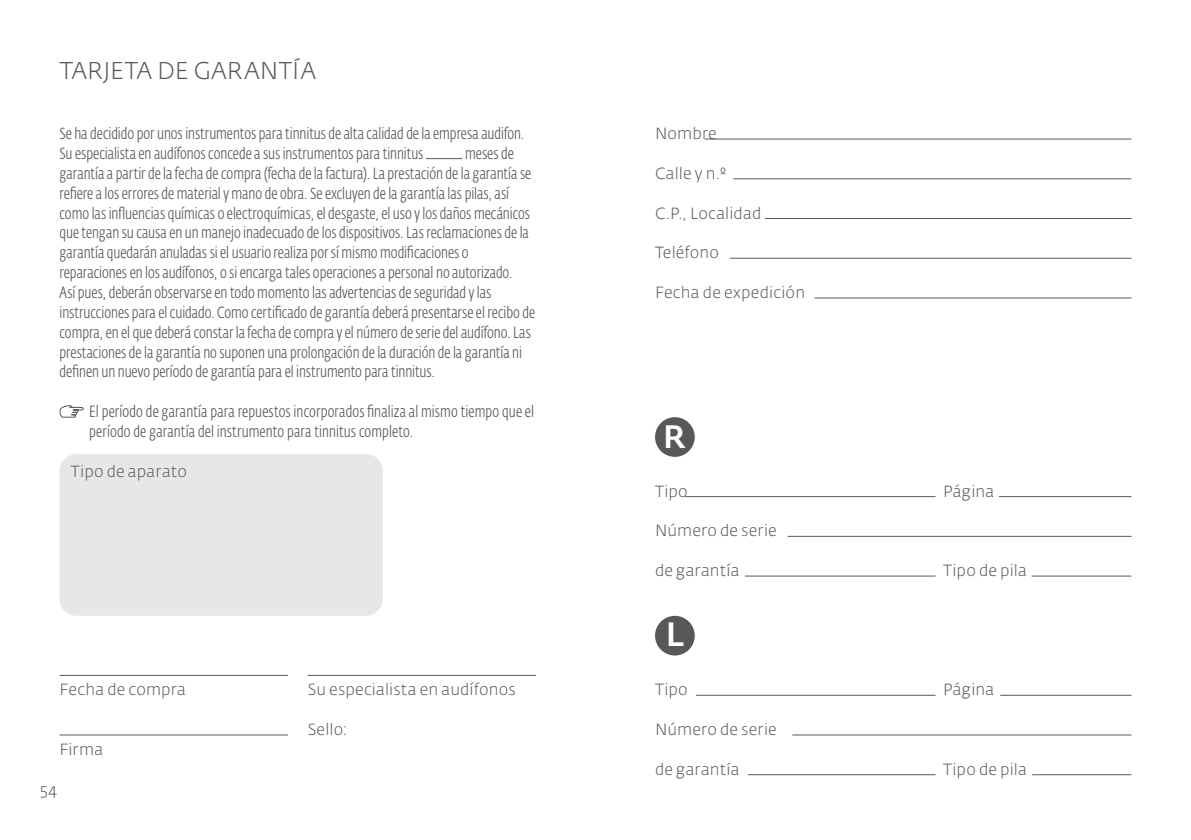
<style>
.page{position:relative;width:1191px;height:840px;background:#fff}
.page>*{position:absolute;margin:0;border:0;box-sizing:border-box;transform-origin:0 0}
.t1{font:500 33.4px "Fedra Sans Alt Pro";color:#fff}
.t2{font:500 32px "Fedra Sans Alt Pro";color:#fff}
.t3{font:300 24px "Fedra Sans Alt Pro";letter-spacing:.005em;color:#57585a}
.t4{font:300 16px/19.8px "Fedra Sans Cond Alt Pro";color:#57585a}
.t5{font:300 16px "Fedra Sans Alt Pro";letter-spacing:.01em;color:#57585a}
</style>
<div class="page">
<div style="left:60px;top:454px;width:323px;height:161px;background:#e6e7e9;border-radius:17px"></div>
<hr style="left:426px;top:158px;width:36px;height:1px;background:#57585a">
<svg style="left:60px;top:405px;width:24px;height:12px"></svg>
<hr style="left:60px;top:674px;width:228px;height:1px;background:#57585a">
<hr style="left:308px;top:674px;width:228px;height:1px;background:#57585a">
<hr style="left:60px;top:734px;width:228px;height:1px;background:#57585a">
<hr style="left:705px;top:139px;width:426px;height:1px;background:#57585a">
<hr style="left:733px;top:178px;width:398px;height:1px;background:#57585a">
<hr style="left:765px;top:218px;width:366px;height:1px;background:#57585a">
<hr style="left:685px;top:496px;width:250px;height:1px;background:#57585a">
<hr style="left:1031px;top:575px;width:100px;height:1px;background:#57585a">
<hr style="left:745px;top:575px;width:190px;height:1px;background:#57585a">
<hr style="left:787px;top:535px;width:344px;height:1px;background:#57585a">
<div style="left:655px;top:417px;width:39px;height:39px;background:#57585a;border-radius:50%"></div>
<div style="left:655px;top:615px;width:39px;height:40px;background:#57585a;border-radius:50%"></div>
<hr style="left:814px;top:297px;width:317px;height:1px;background:#57585a">
<hr style="left:730px;top:258px;width:401px;height:1px;background:#57585a">
<hr style="left:999px;top:496px;width:132px;height:1px;background:#57585a">
<hr style="left:696px;top:694px;width:239px;height:1px;background:#57585a">
<hr style="left:1032px;top:774px;width:99px;height:1px;background:#57585a">
<hr style="left:748px;top:774px;width:187px;height:1px;background:#57585a">
<hr style="left:792px;top:734px;width:339px;height:1px;background:#57585a">
<hr style="left:1000px;top:694px;width:131px;height:1px;background:#57585a">
<h3 class="t3" style="left:60px;top:56px;width:258px">TARJETA DE GARANTÍA</h3>
<p class="t4" style="left:60px;top:124px;width:466px">Se ha decidido por unos instrumentos para tinnitus de alta calidad de la empresa audifon.<br>Su especialista en audífonos concede a sus instrumentos para tinnitus</p>
<p class="t4" style="left:60px;top:144px;width:477px;text-indent:405px">meses de garantía a partir de la fecha de compra (fecha de la factura). La prestación de la garantía se refiere a los errores de material y mano de obra. Se excluyen de la garantía las pilas, así como las influencias químicas o electroquímicas, el desgaste, el uso y los daños mecánicos que tengan su causa en un manejo inadecuado de los dispositivos. Las reclamaciones de la garantía quedarán anuladas si el usuario realiza por sí mismo modificaciones o reparaciones en los audífonos, o si encarga tales operaciones a personal no autorizado.<br>Así pues, deberán observarse en todo momento las advertencias de seguridad y las instrucciones para el cuidado. Como certificado de garantía deberá presentarse el recibo de compra, en el que deberá constar la fecha de compra y el número de serie del audífono. Las prestaciones de la garantía no suponen una prolongación de la duración de la garantía ni definen un nuevo período de garantía para el instrumento para tinnitus.</p>
<p class="t4" style="left:89px;top:402px;width:446px">El período de garantía para repuestos incorporados finaliza al mismo tiempo que el período de garantía del instrumento para tinnitus completo.</p>
<p class="t5" style="left:71px;top:461px;width:117px">Tipo de aparato</p>
<p class="t5" style="left:60px;top:679px;width:128px">Fecha de compra</p>
<p class="t5" style="left:60px;top:738px;width:45px">Firma</p>
<p class="t5" style="left:40px;top:778px;width:19px">54</p>
<p class="t5" style="left:308px;top:679px;width:209px">Su especialista en audífonos</p>
<p class="t5" style="left:308px;top:719px;width:41px">Sello:</p>
<p class="t5" style="left:655px;top:123px;width:63px">Nombre</p>
<p class="t5" style="left:655px;top:163px;width:73px">Calle y n.º</p>
<p class="t5" style="left:655px;top:203px;width:108px">C.P., Localidad</p>
<p class="t5" style="left:655px;top:242px;width:66px">Teléfono</p>
<p class="t5" style="left:655px;top:282px;width:151px">Fecha de expedición</p>
<h2 class="t2" style="left:663px;top:416px;width:25px">R</h2>
<p class="t5" style="left:655px;top:480px;width:34px">Tipo</p>
<p class="t5" style="left:943px;top:480px;width:53px">Página</p>
<p class="t5" style="left:655px;top:520px;width:123px">Número de serie</p>
<p class="t5" style="left:655px;top:560px;width:86px">de garantía</p>
<p class="t5" style="left:943px;top:560px;width:85px">Tipo de pila</p>
<h1 class="t1" style="left:666px;top:613px;width:20px">L</h1>
<p class="t5" style="left:655px;top:679px;width:34px">Tipo</p>
<p class="t5" style="left:943px;top:679px;width:53px">Página</p>
<p class="t5" style="left:655px;top:719px;width:123px">Número de serie</p>
<p class="t5" style="left:655px;top:758px;width:86px">de garantía</p>
<p class="t5" style="left:943px;top:758px;width:85px">Tipo de pila</p>
</div>
